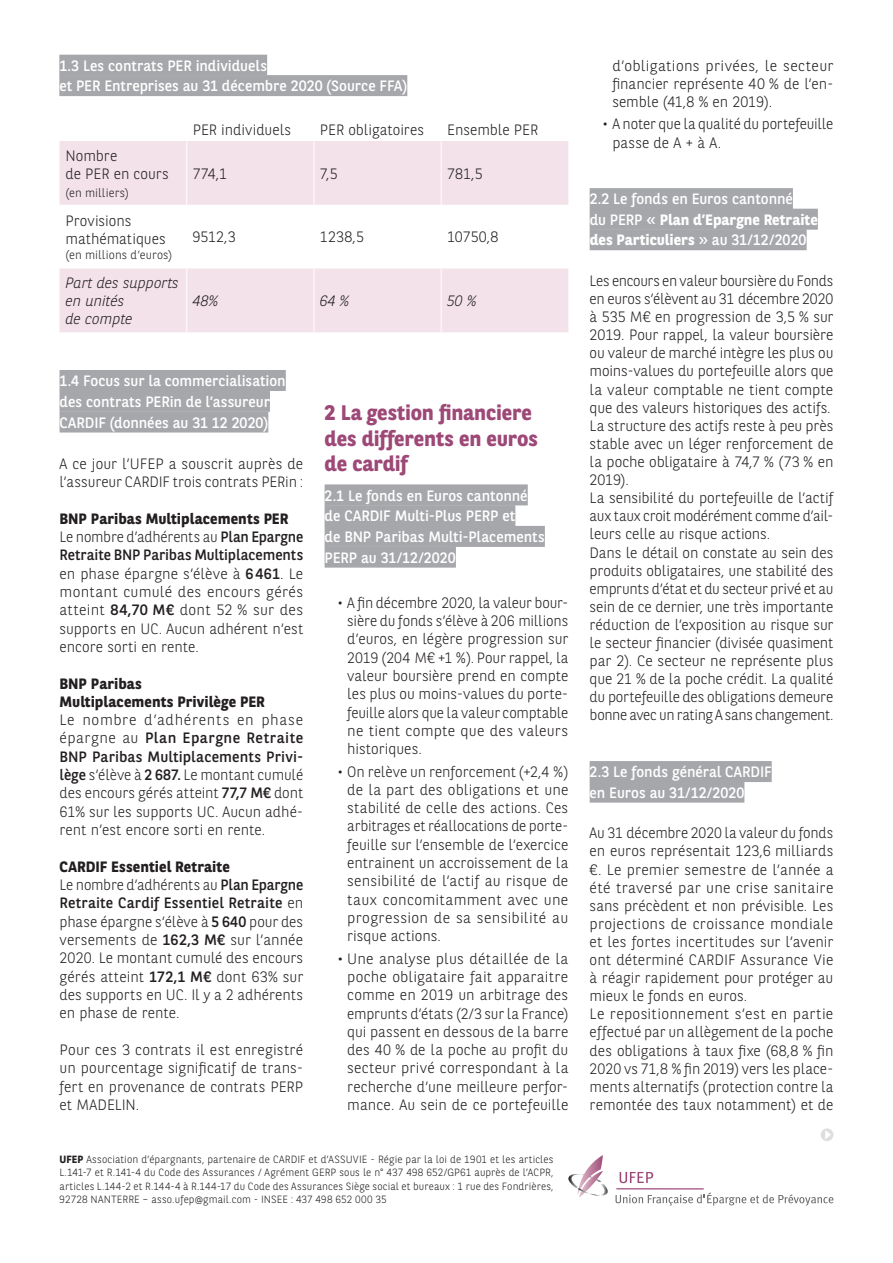
<style>
.page{position:relative;width:893px;height:1263px;background:#fff}
.page>*{position:absolute;margin:0;border:0;box-sizing:border-box;transform-origin:0 0}
.t1{font:700 21px/25.5px "BNPP Sans";letter-spacing:-.005em;color:#9d4877}
.t2{font:300 15px/18.3px "BNPP Sans";color:#231f20}
.t3{font:15px/20.7px "BNPP Sans";color:#fff}
.t4{font:italic 300 15px/18px "BNPP Sans";letter-spacing:-.005em;color:#231f20}
.t5{font:700 15px/18.3px "BNPP Sans";letter-spacing:.005em;color:#231f20}
.t6{font:300 12px "BNPP Sans";letter-spacing:.01em;color:#231f20}
.t7{font:300 10.5px/13.5px "BNPP Sans";letter-spacing:.01em;color:#231f20;text-align:justify}
.s1{font-weight:700}
.s2{font-weight:400}
</style>
<div class="page">
<svg style="left:568px;top:1155px;width:40px;height:43px"></svg>
<hr style="left:616px;top:1188px;width:88px;height:1px;background:#9d4877">
<svg style="left:620px;top:1172px;width:33px;height:11px"></svg>
<svg style="left:615px;top:1189px;width:218px;height:17px"></svg>
<svg style="left:821px;top:1128px;width:12px;height:13px"></svg>
<svg style="left:60px;top:141px;width:508px;height:191px;fill:#f3e2ea"></svg>
<hr style="left:186px;top:141px;width:1px;height:64px;background:#fff">
<hr style="left:314px;top:141px;width:1px;height:64px;background:#fff">
<hr style="left:441px;top:141px;width:1px;height:64px;background:#fff">
<hr style="left:186px;top:205px;width:1px;height:64px;background:#fff">
<hr style="left:314px;top:205px;width:1px;height:64px;background:#fff">
<hr style="left:441px;top:205px;width:1px;height:64px;background:#fff">
<hr style="left:186px;top:269px;width:1px;height:63px;background:#fff">
<hr style="left:314px;top:269px;width:1px;height:63px;background:#fff">
<hr style="left:441px;top:269px;width:1px;height:63px;background:#fff">
<div style="left:60px;top:370px;width:226px;height:21px;background:#a6a7ab"></div>
<div style="left:60px;top:391px;width:210px;height:21px;background:#a6a7ab"></div>
<div style="left:60px;top:411px;width:208px;height:21px;background:#a6a7ab"></div>
<div style="left:325px;top:484px;width:203px;height:21px;background:#a6a7ab"></div>
<div style="left:325px;top:505px;width:190px;height:21px;background:#a6a7ab"></div>
<div style="left:325px;top:526px;width:220px;height:21px;background:#a6a7ab"></div>
<div style="left:325px;top:547px;width:131px;height:21px;background:#a6a7ab"></div>
<div style="left:590px;top:188px;width:203px;height:21px;background:#a6a7ab"></div>
<div style="left:590px;top:209px;width:228px;height:21px;background:#a6a7ab"></div>
<div style="left:590px;top:229px;width:217px;height:21px;background:#a6a7ab"></div>
<div style="left:590px;top:761px;width:182px;height:21px;background:#a6a7ab"></div>
<div style="left:590px;top:782px;width:154px;height:21px;background:#a6a7ab"></div>
<div style="left:59px;top:55px;width:208px;height:21px;background:#a6a7ab"></div>
<div style="left:59px;top:75px;width:348px;height:21px;background:#a6a7ab"></div>
<p class="t3" style="left:59px;top:55px;width:349px">1.3 Les contrats PER individuels<br>et PER Entreprises au 31 décembre 2020 (Source FFA)</p>
<p class="t2" style="left:66px;top:146px;width:105px">Nombre<br>de PER en cours</p>
<p class="t6" style="left:66px;top:184px;width:65px">(en milliers)</p>
<p class="t2" style="left:66px;top:211px;width:102px">Provisions mathématiques</p>
<p class="t6" style="left:66px;top:246px;width:108px">(en millions d’euros)</p>
<p class="t4" style="left:66px;top:273px;width:115px">Part des supports en unités<br>de compte</p>
<p class="t2" style="left:193px;top:120px;width:100px">PER individuels</p>
<p class="t2" style="left:320px;top:120px;width:106px">PER obligatoires</p>
<p class="t2" style="left:447px;top:120px;width:93px">Ensemble PER</p>
<p class="t2" style="left:193px;top:163px;width:36px">774,1</p>
<p class="t2" style="left:320px;top:163px;width:19px">7,5</p>
<p class="t2" style="left:447px;top:163px;width:37px">781,5</p>
<p class="t2" style="left:193px;top:227px;width:44px">9512,3</p>
<p class="t2" style="left:320px;top:227px;width:46px">1238,5</p>
<p class="t2" style="left:447px;top:227px;width:53px">10750,8</p>
<p class="t4" style="left:193px;top:291px;width:27px">48%</p>
<p class="t4" style="left:320px;top:291px;width:31px">64 %</p>
<p class="t4" style="left:447px;top:291px;width:31px">50 %</p>
<p class="t3" style="left:60px;top:370px;width:228px">1.4 Focus sur la commercialisation des contrats PERin de l’assureur<br>CARDIF (données au 31 12 2020)</p>
<p class="t2" style="left:60px;top:454px;width:245px">A ce jour l’UFEP a souscrit auprès de l’assureur CARDIF trois contrats PERin :</p>
<p class="t2" style="left:60px;top:508px;width:245px"><span class="s1">BNP Paribas Multiplacements PER </span>Le nombre d’adhérents au <span class="s2">Plan Epargne Retraite BNP Paribas Multiplacements </span>en phase épargne s’élève à <span class="s2">6 461</span>. Le montant cumulé des encours gérés atteint <span class="s2">84,70 M€</span> dont 52 % sur des supports en UC. Aucun adhérent n’est encore sorti en rente.</p>
<p class="t5" style="left:60px;top:673px;width:207px">BNP Paribas<br>Multiplacements Privilège PER</p>
<p class="t2" style="left:60px;top:710px;width:245px;text-align:justify">Le nombre d’adhérents en phase épargne au <span class="s2">Plan Epargne Retraite BNP Paribas Multiplacements Privi&shy;lège</span> s’élève à <span class="s2">2 687.</span> Le montant cumulé des encours gérés atteint <span class="s2">77,7 M€</span> dont 61% sur les supports UC. Aucun adhé&shy;rent n’est encore sorti en rente.</p>
<p class="t2" style="left:60px;top:857px;width:245px"><span class="s1">CARDIF Essentiel Retraite<br></span>Le nombre d’adhérents au <span class="s2">Plan Epargne Retraite Cardif Essentiel Retraite</span> en phase épargne s’élève à <span class="s2">5 640</span> pour des versements de <span class="s2">162,3 M€</span> sur l’année 2020. Le montant cumulé des encours gérés atteint <span class="s2">172,1 M€</span> dont 63% sur des supports en UC. Il y a 2 adhérents en phase de rente.</p>
<p class="t2" style="left:60px;top:1040px;width:245px;text-align:justify">Pour ces 3 contrats il est enregistré un pourcentage significatif de trans&shy;fert en provenance de contrats PERP et MADELIN.</p>
<h1 class="t1" style="left:325px;top:400px;width:215px">2 La gestion financiere des differents en euros de cardif</h1>
<p class="t3" style="left:325px;top:484px;width:222px">2.1 Le fonds en Euros cantonné de CARDIF Multi-Plus PERP et<br>de BNP Paribas Multi-Placements<br>PERP au 31/12/2020</p>
<p class="t2" style="left:347px;top:593px;width:223px;text-align:justify;text-indent:-10px">• A fin décembre 2020, la valeur bour&shy;sière du fonds s’élève à 206 millions d’euros, en légère progression sur 2019 (204 M€ +1 %). Pour rappel, la valeur boursière prend en compte les plus ou moins-values du porte&shy;feuille alors que la valeur comptable ne tient compte que des valeurs historiques.</p>
<p class="t2" style="left:347px;top:761px;width:223px;text-align:justify;text-indent:-10px">• On relève un renforcement (+2,4 %) de la part des obligations et une stabilité de celle des actions. Ces arbitrages et réallocations de porte&shy;feuille sur l’ensemble de l’exercice entrainent un accroissement de la sensibilité de l’actif au risque de taux concomitamment avec une progression de sa sensibilité au risque actions.</p>
<p class="t2" style="left:347px;top:948px;width:223px;text-align:justify;text-indent:-10px">• Une analyse plus détaillée de la poche obligataire fait apparaitre comme en 2019 un arbitrage des emprunts d’états (2/3 sur la France) qui passent en dessous de la barre des 40 % de la poche au profit du secteur privé correspondant à la recherche d’une meilleure perfor&shy;mance. Au sein de ce portefeuille</p>
<p class="t7" style="left:60px;top:1152px;width:496px"><span class="s1">UFEP</span> Association d’épargnants, partenaire de CARDIF et d’ASSUVIE - Régie par la loi de 1901 et les articles L.141-7 et R.141-4 du Code des Assurances / Agrément GERP sous le n° 437 498 652/GP61 auprès de l’ACPR, articles L.144-2 et R.144-4 à R.144-17 du Code des Assurances Siège social et bureaux : 1 rue des Fondrières, 92728 NANTERRE – asso.ufep@gmail.com - INSEE : 437 498 652 000 35</p>
<p class="t2" style="left:612px;top:56px;width:223px;text-align:justify">d’obligations privées, le secteur financier représente 40 % de l’en&shy;semble (41,8 % en 2019).</p>
<p class="t2" style="left:612px;top:114px;width:223px;text-indent:-10px">• A noter que la qualité du portefeuille passe de A + à A.</p>
<p class="t3" style="left:590px;top:188px;width:230px">2.2 Le fonds en Euros cantonné<br>du PERP « <span class="s1">Plan d’Epargne Retraite des Particuliers</span> » au 31/12/2020</p>
<p class="t2" style="left:590px;top:271px;width:245px">Les encours en valeur boursière du Fonds en euros s’élèvent au 31 décembre 2020 à 535 M€ en progression de 3,5 % sur 2019. Pour rappel, la valeur boursière ou valeur de marché intègre les plus ou moins-values du portefeuille alors que la valeur comptable ne tient compte que des valeurs historiques des actifs.<br>La structure des actifs reste à peu près stable avec un léger renforcement de la poche obligataire à 74,7 % (73 % en 2019).<br>La sensibilité du portefeuille de l’actif aux taux croit modérément comme d’ail&shy;leurs celle au risque actions.<br>Dans le détail on constate au sein des produits obligataires, une stabilité des emprunts d’état et du secteur privé et au sein de ce dernier, une très importante réduction de l’exposition au risque sur le secteur financier (divisée quasiment par 2). Ce secteur ne représente plus que 21 % de la poche crédit. La qualité du portefeuille des obligations demeure bonne avec un rating A sans changement.</p>
<p class="t3" style="left:590px;top:761px;width:183px">2.3 Le fonds général CARDIF en Euros au 31/12/2020</p>
<p class="t2" style="left:590px;top:823px;width:245px">Au 31 décembre 2020 la valeur du fonds en euros représentait 123,6 milliards €. Le premier semestre de l’année a été traversé par une crise sanitaire sans précèdent et non prévisible. Les projections de croissance mondiale et les fortes incertitudes sur l’avenir ont déterminé CARDIF Assurance Vie à réagir rapidement pour protéger au mieux le fonds en euros.<br>Le repositionnement s’est en partie effectué par un allègement de la poche des obligations à taux fixe (68,8 % fin 2020 vs 71,8 % fin 2019) vers les place&shy;ments alternatifs (protection contre la remontée des taux notamment) et de</p>
</div>
